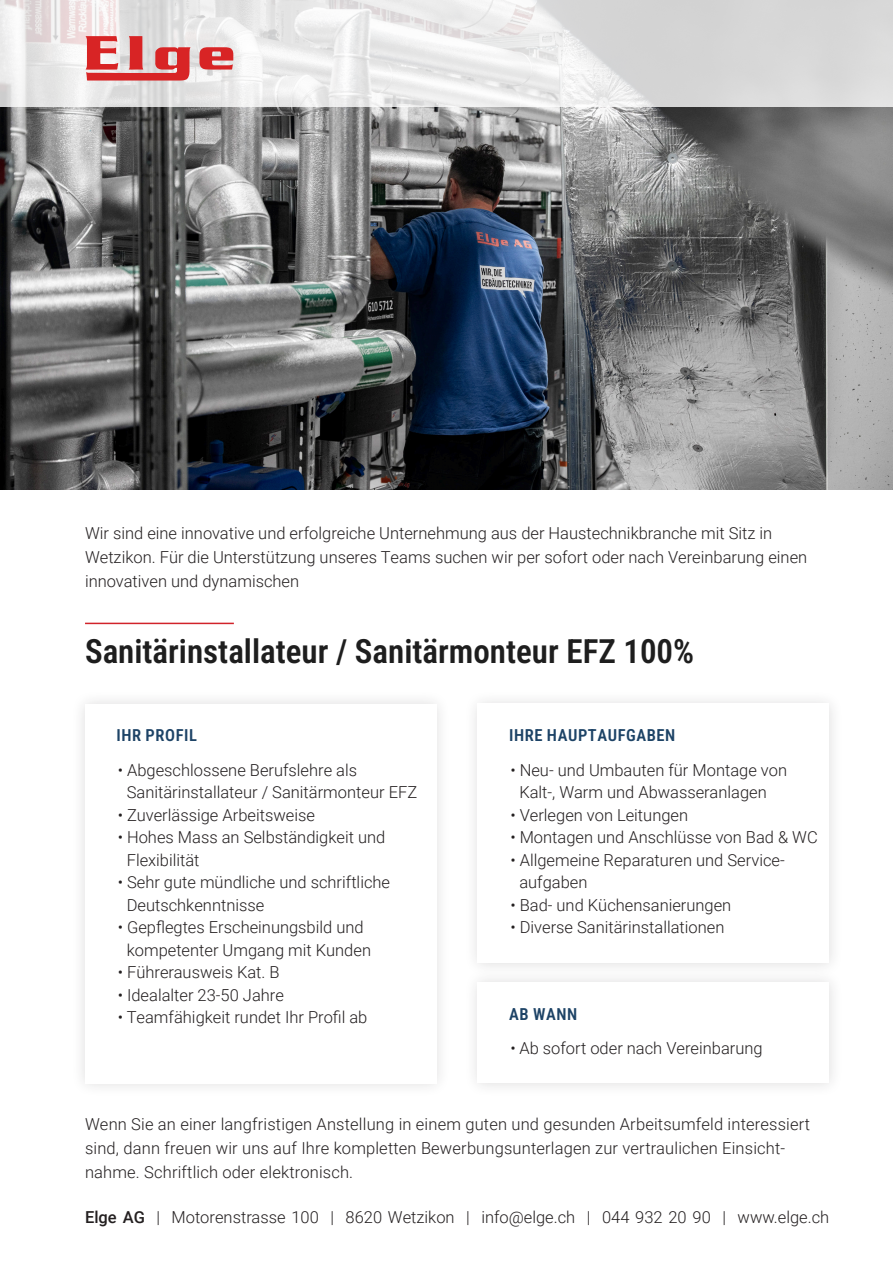
<style>
.page{position:relative;width:893px;height:1263px;background:#fff}
.page>*{position:absolute;margin:0;border:0;box-sizing:border-box;transform-origin:0 0}
.t1{font:33px "Roboto Condensed";color:#1e1e1e}
.t2{font:300 16.5px/24px "Roboto";color:#231f20}
.t3{font:16.5px "Roboto Condensed";letter-spacing:.035em;color:#1d4366}
.s1{font-weight:500}
</style>
<div class="page">
<div style="left:71px;top:689px;width:380px;height:409px;background:#fafafa"></div>
<div style="left:85px;top:704px;width:352px;height:379px;background:#fff"></div>
<div style="left:463px;top:689px;width:380px;height:288px;background:#fafafa"></div>
<div style="left:478px;top:704px;width:351px;height:259px;background:#fff"></div>
<div style="left:463px;top:968px;width:380px;height:129px;background:#f8f8f8"></div>
<div style="left:478px;top:982px;width:351px;height:101px;background:#fff"></div>
<img style="left:0;top:107px;width:893px;height:383px">
<hr style="left:85px;top:623px;width:149px;height:1px;background:#d1232a">
<svg style="left:0;top:0;width:893px;height:107px"></svg>
<svg style="left:199px;top:47px;width:34px;height:23px"></svg>
<svg style="left:86px;top:36px;width:105px;height:45px;background:#dd7b7b"></svg>
<p class="t2" style="left:85px;top:520px;width:724px">Wir sind eine innovative und erfolgreiche Unternehmung aus der Haustechnikbranche mit Sitz in<br>Wetzikon. Für die Unterstützung unseres Teams suchen wir per sofort oder nach Vereinbarung einen innovativen und dynamischen</p>
<p class="t1" style="left:85px;top:628px;width:611px">Sanitärinstallateur / Sanitärmonteur EFZ 100%</p>
<p class="t3" style="left:117px;top:724px;width:82px">IHR PROFIL</p>
<p class="t2" style="left:118px;top:757px;width:241px">• Abgeschlossene Berufslehre als</p>
<p class="t2" style="left:127px;top:780px;width:292px">Sanitärinstallateur / Sanitärmonteur EFZ</p>
<p class="t2" style="left:118px;top:802px;width:199px">• Zuverlässige Arbeitsweise</p>
<p class="t2" style="left:118px;top:825px;width:269px">• Hohes Mass an Selbständigkeit und</p>
<p class="t2" style="left:127px;top:847px;width:74px">Flexibilität</p>
<p class="t2" style="left:127px;top:871px;width:265px;line-height:22.5px;text-indent:-9px">• Sehr gute mündliche und schriftliche<br>Deutschkenntnisse</p>
<p class="t2" style="left:118px;top:915px;width:247px">• Gepflegtes Erscheinungsbild und</p>
<p class="t2" style="left:127px;top:937px;width:246px">kompetenter Umgang mit Kunden</p>
<p class="t2" style="left:118px;top:960px;width:163px">• Führerausweis Kat. B</p>
<p class="t2" style="left:118px;top:982px;width:168px">• Idealalter 23-50 Jahre</p>
<p class="t2" style="left:118px;top:1005px;width:251px">• Teamfähigkeit rundet Ihr Profil ab</p>
<p class="t3" style="left:509px;top:724px;width:168px">IHRE HAUPTAUFGABEN</p>
<p class="t2" style="left:519px;top:758px;width:269px;line-height:22.5px;text-indent:-9px">• Neu- und Umbauten für Montage von<br>Kalt-, Warm und Abwasseranlagen</p>
<p class="t2" style="left:510px;top:802px;width:179px">• Verlegen von Leitungen</p>
<p class="t2" style="left:510px;top:825px;width:309px">• Montagen und Anschlüsse von Bad &amp; WC</p>
<p class="t2" style="left:519px;top:848px;width:267px;line-height:22.5px;text-indent:-9px">• Allgemeine Reparaturen und Service&shy;aufgaben</p>
<p class="t2" style="left:510px;top:892px;width:223px">• Bad- und Küchensanierungen</p>
<p class="t2" style="left:510px;top:915px;width:216px">• Diverse Sanitärinstallationen</p>
<p class="t3" style="left:509px;top:1002px;width:70px">AB WANN</p>
<p class="t2" style="left:510px;top:1036px;width:254px">• Ab sofort oder nach Vereinbarung</p>
<p class="t2" style="left:85px;top:1111px;width:727px">Wenn Sie an einer langfristigen Anstellung in einem guten und gesunden Arbeitsumfeld interessiert sind, dann freuen wir uns auf Ihre kompletten Bewerbungsunterlagen zur vertraulichen Einsicht&shy;nahme. Schriftlich oder elektronisch.</p>
<p class="t2" style="left:85px;top:1204px;width:746px"><span class="s1">Elge AG</span> | Motorenstrasse 100 | 8620 Wetzikon | info@elge.ch | 044 932 20 90 | www.elge.ch</p>
</div>
